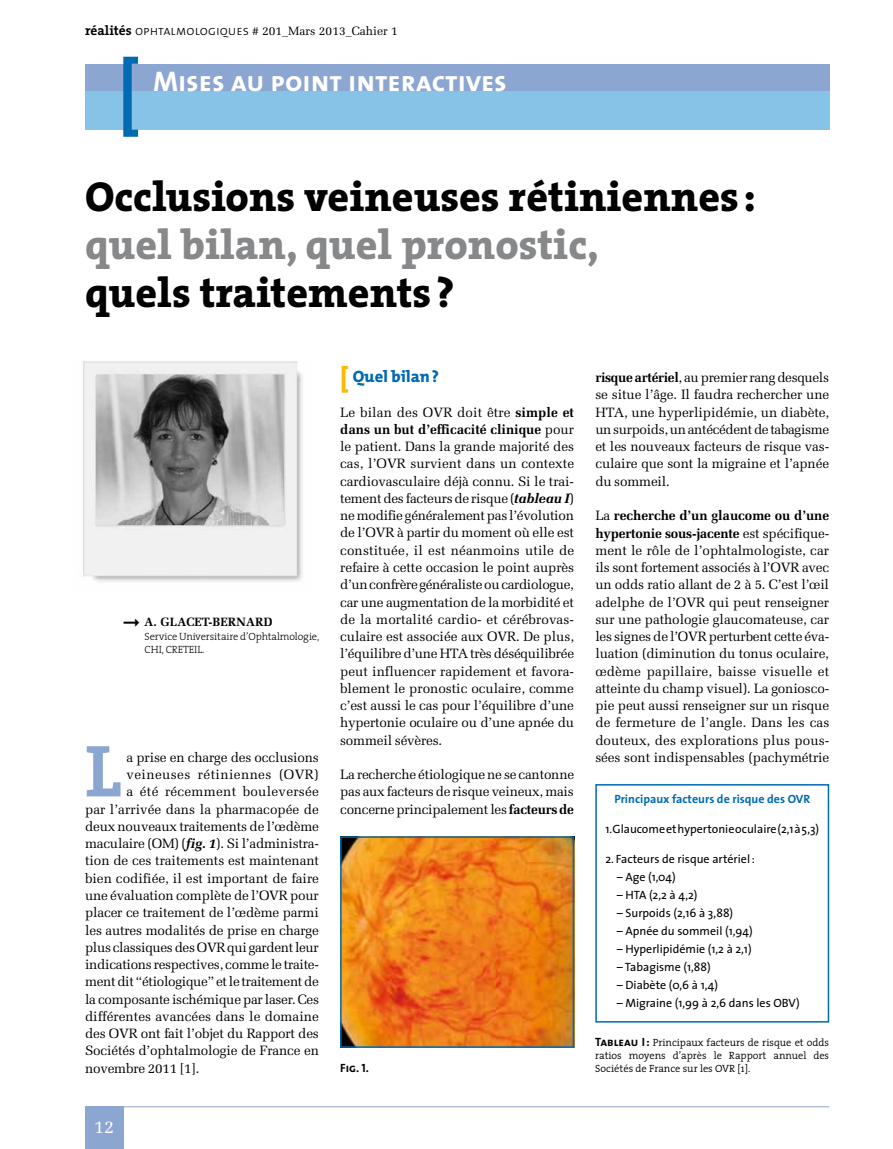
<style>
.page{position:relative;width:893px;height:1149px;background:#fff}
.page>*{position:absolute;margin:0;border:0;box-sizing:border-box;transform-origin:0 0}
.t1{font:74.25px "The Serif Bold Caps";color:#8ca6d2}
.t2{font:800 42px "The Serif";color:#000}
.t3{font:800 42px "The Serif";color:#87888a}
.t4{font:28.5px "The Sans Bold Caps";color:#fff}
.t5{font:18px "Melior";color:#fff}
.t6{font:800 16.5px "The Mix";color:#006ab3}
.t7{font:13.5px/17.2px "Melior";letter-spacing:-.015em;color:#000;text-align:justify}
.t8{font:13.5px "Melior";letter-spacing:.005em;color:#000}
.t9{font:13.5px "Melior";letter-spacing:.03em;color:#000}
.t10{font:13.5px "Melior";letter-spacing:.02em;color:#000}
.t11{font:12px "The Sans";color:#000}
.t12{font:12px "Melior";color:#000}
.t13{font:700 12px "The Sans";color:#006ab3}
.t14{font:700 12px "Melior";letter-spacing:.22em;color:#000}
.t15{font:12px "The Sans Bold Caps";color:#000}
.t16{font:300 10.5px/12.8px "The Serif";color:#000}
.t17{font:300 10.5px/12.6px "The Serif";letter-spacing:-.01em;color:#000}
.s1{font-family:"The Serif";font-weight:700;font-size:13.5px}
.s2{font-family:"The Sans Light Caps";font-size:13.5px}
.s3{font-weight:700;font-style:italic}
.s4{font-size:27px;color:#fabb00}
.s5{font-weight:700}
.s6{font-family:"The Sans Bold Caps";font-weight:400;font-size:12px}
</style>
<div class="page">
<div style="left:85px;top:64px;width:744px;height:27px;background:#8ca6d2"></div>
<div style="left:85px;top:91px;width:744px;height:39px;background:#87c3e7"></div>
<svg style="left:123px;top:57px;width:15px;height:80px"></svg>
<div style="left:85px;top:1106px;width:38px;height:42px;background:#8ca6d2"></div>
<hr style="left:85px;top:1106px;width:744px;height:1px;background:#8ca6d2">
<img style="left:83px;top:361px;width:220px;height:221px">
<div style="left:595px;top:783px;width:234px;height:239px;border:2px solid #006ab3"></div>
<img style="left:343px;top:839px;width:228px;height:205px">
<div style="left:340px;top:836px;width:234px;height:211px;border:2px solid #006ab3"></div>
<p class="t12" style="left:85px;top:24px;width:314px"><span class="s1">réalités</span> <span class="s2">ophtalmologiques</span> # 201_Mars 2013_Cahier 1</p>
<h3 class="t4" style="left:153px;top:57px;width:355px">Mises au point interactives</h3>
<h2 class="t2" style="left:85px;top:161px;width:672px">Occlusions veineuses rétiniennes :</h2>
<h2 class="t3" style="left:85px;top:209px;width:515px">quel bilan, quel pronostic,</h2>
<h2 class="t2" style="left:85px;top:257px;width:371px">quels traitements ?</h2>
<p class="t14" style="left:123px;top:614px;width:151px">➞ A. Glacet-Bernard</p>
<p class="t17" style="left:145px;top:630px;width:176px">Service Universitaire d’Ophtalmologie,<br>CHI, CRETEIL.</p>
<h1 class="t1" style="left:85px;top:709px;width:38px">L</h1>
<p class="t7" style="left:127px;top:748px;width:194px">a prise en charge des occlusions</p>
<p class="t9" style="left:127px;top:766px;width:194px">veineuses rétiniennes (OVR)</p>
<p class="t10" style="left:127px;top:783px;width:194px">a été récemment bouleversée</p>
<p class="t8" style="left:85px;top:800px;width:235px">par l’arrivée dans la pharmacopée de</p>
<p class="t7" style="left:85px;top:817px;width:235px">deux nouveaux traitements de l’œdème</p>
<p class="t7" style="left:85px;top:834px;width:235px">maculaire (OM) (<span class="s3">fig. 1</span>). Si l’administra-</p>
<p class="t7" style="left:85px;top:852px;width:235px">tion de ces traitements est maintenant</p>
<p class="t7" style="left:85px;top:869px;width:235px">bien codifiée, il est important de faire</p>
<p class="t7" style="left:85px;top:886px;width:235px">une évaluation complète de l’OVR pour</p>
<p class="t7" style="left:85px;top:903px;width:235px">placer ce traitement de l’œdème parmi</p>
<p class="t7" style="left:85px;top:921px;width:235px">les autres modalités de prise en charge</p>
<p class="t7" style="left:85px;top:938px;width:235px">plus classiques des OVR qui gardent leur</p>
<p class="t7" style="left:85px;top:955px;width:235px">indications respectives, comme le traite-</p>
<p class="t7" style="left:85px;top:972px;width:235px">ment dit “étiologique” et le traitement de</p>
<p class="t7" style="left:85px;top:990px;width:235px">la composante ischémique par laser. Ces</p>
<p class="t7" style="left:85px;top:1007px;width:235px">différentes avancées dans le domaine</p>
<p class="t7" style="left:85px;top:1024px;width:235px">des OVR ont fait l’objet du Rapport des</p>
<p class="t7" style="left:85px;top:1041px;width:235px">Sociétés d’ophtalmologie de France en</p>
<p class="t7" style="left:85px;top:1059px;width:116px">novembre 2011 [1].</p>
<h3 class="t5" style="left:94px;top:1115px;width:22px">12</h3>
<p class="t6" style="left:340px;top:362px;width:100px"><span class="s4">[</span> Quel bilan?</p>
<p class="t7" style="left:340px;top:403px;width:236px">Le bilan des OVR doit être <span class="s5">simple et dans un but d’efficacité clinique</span> pour le patient. Dans la grande majorité des cas, l’OVR survient dans un contexte cardiovasculaire déjà connu. Si le trai&shy;tement des facteurs de risque (<span class="s3">tableau I</span>) ne modifie généralement pas l’évolution de l’OVR à partir du moment où elle est constituée, il est néanmoins utile de refaire à cette occasion le point auprès d’un confrère généraliste ou cardiologue, car une augmentation de la morbidité et de la mortalité cardio- et cérébrovas&shy;culaire est associée aux OVR. De plus, l’équilibre d’une HTA très déséquilibrée peut influencer rapidement et favora&shy;blement le pronostic oculaire, comme c’est aussi le cas pour l’équilibre d’une hypertonie oculaire ou d’une apnée du sommeil sévères.</p>
<p class="t7" style="left:340px;top:765px;width:235px">La recherche étiologique ne se cantonne pas aux facteurs de risque veineux, mais concerne principalement les <span class="s5">facteurs de</span></p>
<p class="t7" style="left:595px;top:369px;width:236px"><span class="s5">risque artériel</span>, au premier rang desquels se situe l’âge. Il faudra rechercher une HTA, une hyperlipidémie, un diabète, un surpoids, un antécédent de tabagisme et les nouveaux facteurs de risque vas&shy;culaire que sont la migraine et l’apnée du sommeil.</p>
<p class="t7" style="left:595px;top:507px;width:236px">La <span class="s5">recherche d’un glaucome ou d’une hypertonie sous-jacente</span> est spécifique&shy;ment le rôle de l’ophtalmologiste, car ils sont fortement associés à l’OVR avec un odds ratio allant de 2 à 5. C’est l’œil adelphe de l’OVR qui peut renseigner sur une pathologie glaucomateuse, car les signes de l’OVR perturbent cette éva&shy;luation (diminution du tonus oculaire, œdème papillaire, baisse visuelle et atteinte du champ visuel). La goniosco&shy;pie peut aussi renseigner sur un risque de fermeture de l’angle. Dans les cas douteux, des explorations plus pous&shy;sées sont indispensables (pachymétrie</p>
<p class="t13" style="left:614px;top:788px;width:197px">Principaux facteurs de risque des OVR</p>
<p class="t11" style="left:605px;top:818px;width:215px">1. Glaucome et hypertonie oculaire (2,1 à 5,3)</p>
<p class="t11" style="left:605px;top:848px;width:151px">2. Facteurs de risque artériel:</p>
<p class="t11" style="left:617px;top:866px;width:60px">– Age (1,04)</p>
<p class="t11" style="left:617px;top:884px;width:82px">– HTA (2,2 à 4,2)</p>
<p class="t11" style="left:617px;top:902px;width:118px">– Surpoids (2,16 à 3,88)</p>
<p class="t11" style="left:617px;top:920px;width:137px">– Apnée du sommeil (1,94)</p>
<p class="t11" style="left:617px;top:938px;width:136px">– Hyperlipidémie (1,2 à 2,1)</p>
<p class="t11" style="left:617px;top:956px;width:95px">– Tabagisme (1,88)</p>
<p class="t11" style="left:617px;top:974px;width:103px">– Diabète (0,6 à 1,4)</p>
<p class="t11" style="left:617px;top:992px;width:184px">– Migraine (1,99 à 2,6 dans les OBV)</p>
<p class="t16" style="left:595px;top:1035px;width:235px"><span class="s6">Tableau I:</span> Principaux facteurs de risque et odds ratios moyens d’après le Rapport annuel des</p>
<p class="t15" style="left:340px;top:1057px;width:30px">Fig. 1.</p>
<p class="t16" style="left:595px;top:1061px;width:157px">Sociétés de France sur les OVR [1].</p>
</div>
